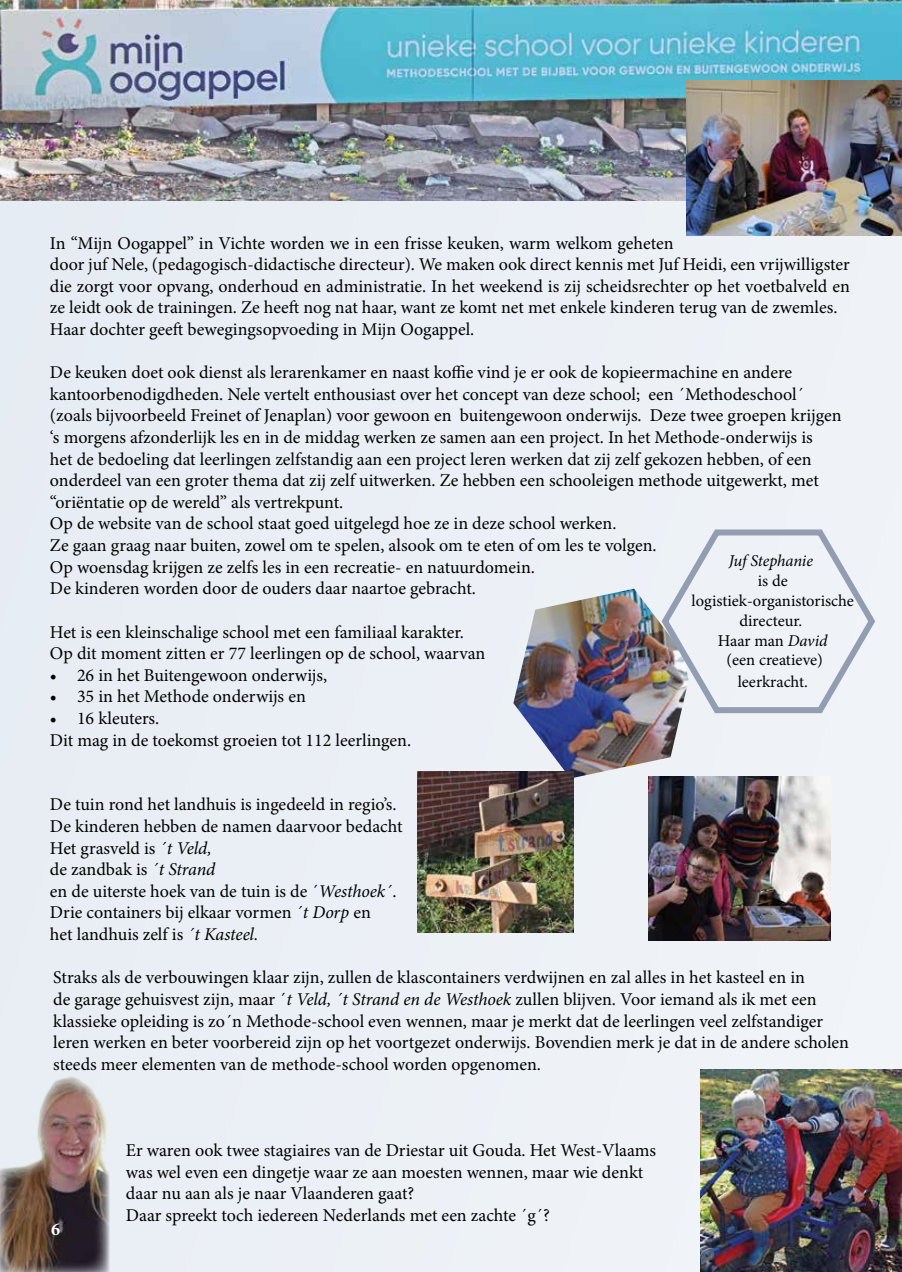
<style>
.page{position:relative;width:902px;height:1272px;background:#fff}
.page>*{position:absolute;margin:0;border:0;box-sizing:border-box;transform-origin:0 0}
.t1{font:18px/21.6px "Minion Pro";color:#000}
.t2{font:700 18px "Minion Pro";color:#fff}
.t3{font:16.5px/19.8px "Minion Pro";color:#000;text-align:center}
.t4{font:italic 16.5px "Minion Pro";letter-spacing:-.01em;color:#000}
.s1{font-style:italic}
</style>
<div class="page">
<div style="left:0;top:0;width:901px;height:1271px;background:#ebf0f6"></div>
<img style="left:0;top:0;width:901px;height:200px">
<img style="left:513px;top:588px;width:168px;height:190px">
<img style="left:417px;top:771px;width:157px;height:161px">
<img style="left:0;top:1077px;width:110px;height:194px">
<svg style="left:658px;top:529px;width:217px;height:187px"></svg>
<img style="left:648px;top:776px;width:182px;height:164px">
<img style="left:686px;top:81px;width:215px;height:155px">
<img style="left:701px;top:1069px;width:200px;height:202px">
<p class="t1" style="left:50px;top:232px;width:801px">In “Mijn Oogappel” in Vichte worden we in een frisse keuken, warm welkom geheten<br>door juf Nele, (pedagogisch-didactische directeur). We maken ook direct kennis met Juf Heidi, een vrijwilligster die zorgt voor opvang, onderhoud en administratie. In het weekend is zij scheidsrechter op het voetbalveld en ze leidt ook de trainingen. Ze heeft nog nat haar, want ze komt net met enkele kinderen terug van de zwemles.<br>Haar dochter geeft bewegingsopvoeding in Mijn Oogappel.</p>
<p class="t1" style="left:50px;top:362px;width:793px">De keuken doet ook dienst als lerarenkamer en naast koffie vind je er ook de kopieermachine en andere kantoorbenodigdheden. Nele vertelt enthousiast over het concept van deze school; een ´Methodeschool´ (zoals bijvoorbeeld Freinet of Jenaplan) voor gewoon en buitengewoon onderwijs. Deze twee groepen krijgen ‘s morgens afzonderlijk les en in de middag werken ze samen aan een project. In het Methode-onderwijs is<br>het de bedoeling dat leerlingen zelfstandig aan een project leren werken dat zij zelf gekozen hebben, of een onderdeel van een groter thema dat zij zelf uitwerken. Ze hebben een schooleigen methode uitgewerkt, met “oriëntatie op de wereld” als vertrekpunt.<br>Op de website van de school staat goed uitgelegd hoe ze in deze school werken.<br>Ze gaan graag naar buiten, zowel om te spelen, alsook om te eten of om les te volgen.<br>Op woensdag krijgen ze zelfs les in een recreatie- en natuurdomein.<br>De kinderen worden door de ouders daar naartoe gebracht.</p>
<p class="t1" style="left:50px;top:621px;width:437px">Het is een kleinschalige school met een familiaal karakter.<br>Op dit moment zitten er 77 leerlingen op de school, waarvan</p>
<p class="t1" style="left:50px;top:664px;width:279px">• 26 in het Buitengewoon onderwijs,</p>
<p class="t1" style="left:50px;top:686px;width:257px">• 35 in het Methode onderwijs en</p>
<p class="t1" style="left:50px;top:707px;width:362px">• 16 kleuters.<br>Dit mag in de toekomst groeien tot 112 leerlingen.</p>
<p class="t4" style="left:728px;top:549px;width:86px">Juf Stephanie</p>
<p class="t3" style="left:691px;top:571px;width:164px">is de logistiek-organistorische directeur.<br>Haar man <span class="s1">David<br></span>(een creatieve)</p>
<p class="t3" style="left:737px;top:672px;width:72px">leerkracht.</p>
<p class="t1" style="left:50px;top:794px;width:354px">De tuin rond het landhuis is ingedeeld in regio’s.<br>De kinderen hebben de namen daarvoor bedacht Het grasveld is <span class="s1">´t Veld,<br></span>de zandbak is <span class="s1">´t Strand<br></span>en de uiterste hoek van de tuin is de ´<span class="s1">Westhoek´</span>.<br>Drie containers bij elkaar vormen <span class="s1">´t Dorp</span> en<br>het landhuis zelf is <span class="s1">´t Kasteel.</span></p>
<p class="t1" style="left:53px;top:966px;width:797px">Straks als de verbouwingen klaar zijn, zullen de klascontainers verdwijnen en zal alles in het kasteel en in<br>de garage gehuisvest zijn, maar ´<span class="s1">t Veld, ´t Strand en de Westhoek</span> zullen blijven. Voor iemand als ik met een klassieke opleiding is zo´n Methode-school even wennen, maar je merkt dat de leerlingen veel zelfstandiger leren werken en beter voorbereid zijn op het voortgezet onderwijs. Bovendien merk je dat in de andere scholen steeds meer elementen van de methode-school worden opgenomen.</p>
<p class="t2" style="left:51px;top:1215px;width:10px">6</p>
<p class="t1" style="left:126px;top:1139px;width:531px">Er waren ook twee stagiaires van de Driestar uit Gouda. Het West-Vlaams was wel even een dingetje waar ze aan moesten wennen, maar wie denkt daar nu aan als je naar Vlaanderen gaat?<br>Daar spreekt toch iedereen Nederlands met een zachte ´g´?</p>
</div>
